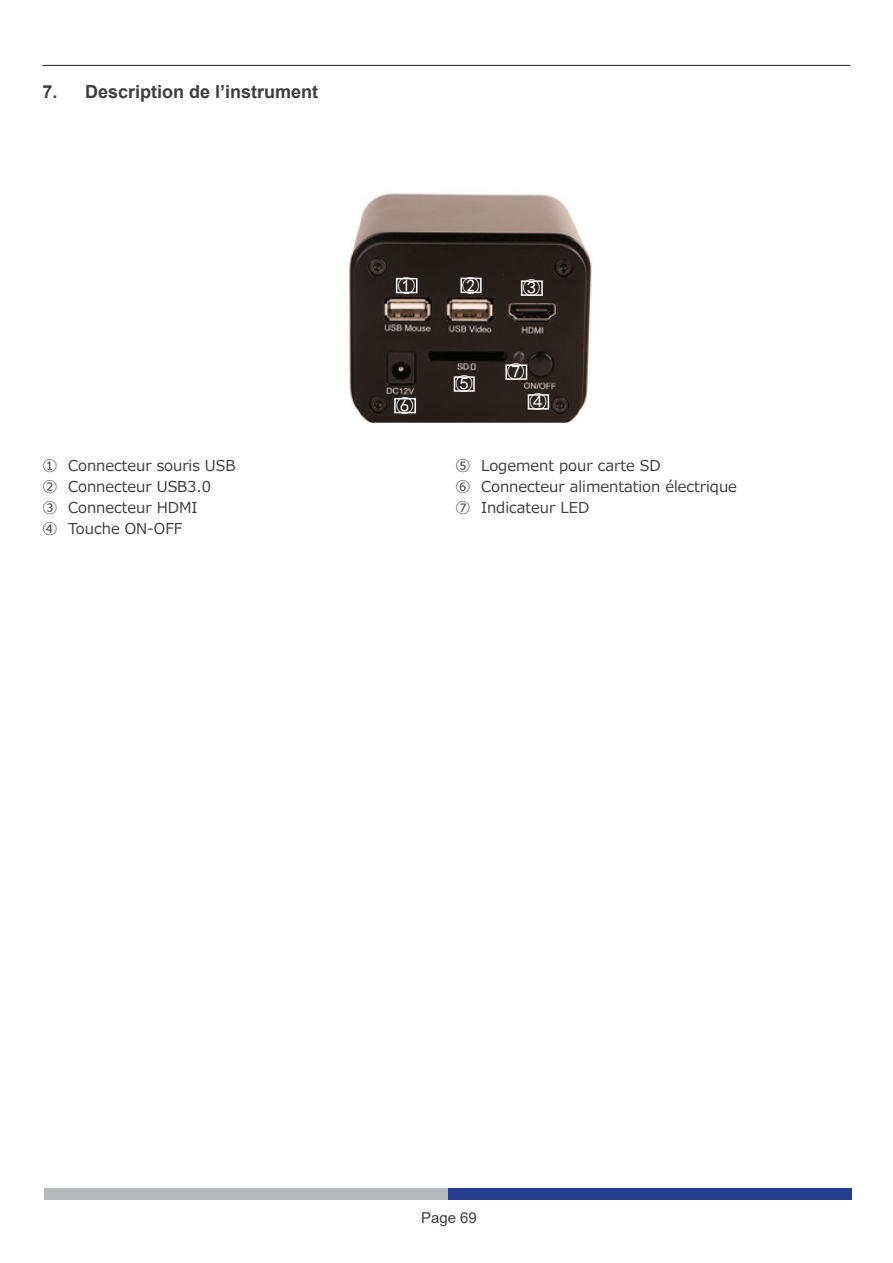
<style>
.page{position:relative;width:893px;height:1263px;background:#fff}
.page>*{position:absolute;margin:0;border:0;box-sizing:border-box;transform-origin:0 0}
.Livello_1{font:700 18px "Arial";color:#3e3e3f}
.t1{font:18px "Kai Ti";color:#fff}
.t2{font:15px "Meiryo";color:#3e3e3f}
.t3{font:15px "Arial";color:#3e3e3f}
</style>
<div class="page">
<hr style="left:43px;top:65px;width:807px;height:1px;background:#231f20">
<div style="left:448px;top:1188px;width:403px;height:11px;background:#253f8e"></div>
<div style="left:44px;top:1188px;width:404px;height:11px;background:#b7b8bb"></div>
<img style="left:349px;top:193px;width:243px;height:228px">
<div style="left:300px;top:187px;width:336px;height:237px;border:2px solid #fff"></div>
<div style="left:396px;top:278px;width:21px;height:15px;border:2px solid #fff"></div>
<div style="left:460px;top:278px;width:22px;height:15px;border:2px solid #fff"></div>
<div style="left:521px;top:280px;width:22px;height:16px;border:2px solid #fff"></div>
<div style="left:528px;top:394px;width:21px;height:16px;border:2px solid #fff"></div>
<div style="left:454px;top:376px;width:21px;height:16px;border:2px solid #fff"></div>
<div style="left:394px;top:398px;width:22px;height:15px;border:2px solid #fff"></div>
<div style="left:505px;top:364px;width:22px;height:16px;border:2px solid #fff"></div>
<p class="Livello_1" style="left:43px;top:79px;width:277px">7. Description de l’instrument</p>
<p class="t2" style="left:43px;top:455px;width:194px">① Connecteur souris USB</p>
<p class="t2" style="left:43px;top:476px;width:170px">② Connecteur USB3.0</p>
<p class="t2" style="left:43px;top:497px;width:157px">③ Connecteur HDMI</p>
<p class="t2" style="left:43px;top:518px;width:141px">④ Touche ON-OFF</p>
<p class="t1" style="left:397px;top:276px;width:19px">①</p>
<p class="t1" style="left:462px;top:276px;width:19px">②</p>
<p class="t1" style="left:522px;top:279px;width:19px">③</p>
<p class="t1" style="left:396px;top:396px;width:19px">⑥</p>
<p class="t1" style="left:455px;top:375px;width:19px">⑤</p>
<p class="t1" style="left:507px;top:363px;width:19px">⑦</p>
<p class="t1" style="left:529px;top:393px;width:19px">④</p>
<p class="t2" style="left:455px;top:455px;width:207px">⑤ Logement pour carte SD</p>
<p class="t2" style="left:455px;top:476px;width:283px">⑥ Connecteur alimentation électrique</p>
<p class="t2" style="left:455px;top:497px;width:135px">⑦ Indicateur LED</p>
<p class="t3" style="left:421px;top:1207px;width:57px">Page 69</p>
</div>
